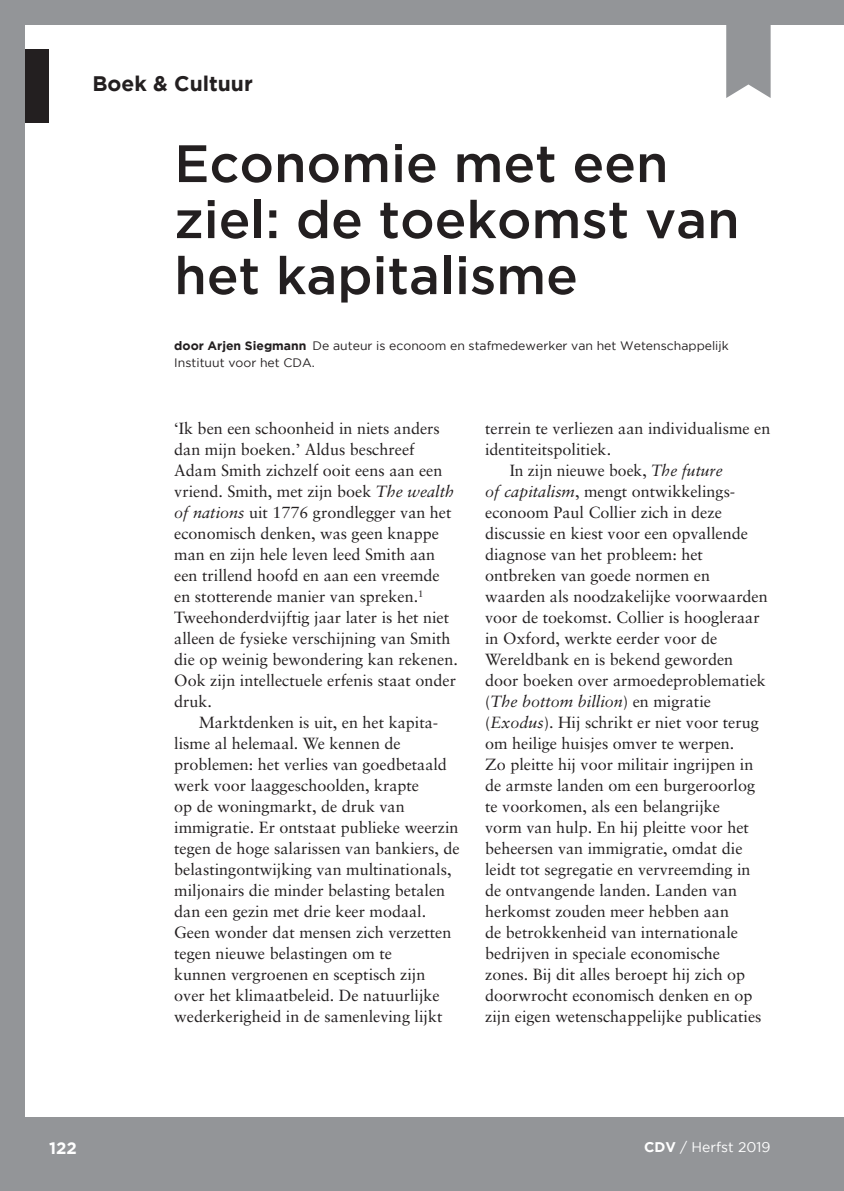
<style>
.page{position:relative;width:844px;height:1191px;background:#fff}
.page>*{position:absolute;margin:0;border:0;box-sizing:border-box;transform-origin:0 0}
.t1{font:500 52.5px/56px "Gotham";color:#231f20}
.t2{font:700 21px "Gotham";color:#231f20}
.t3{font:700 16.62px "Gotham";color:#fff}
.t4{font:16.1px/21px "Sabon LT";color:#231f20}
.t5{font:italic 16.1px "Sabon LT";color:#231f20}
.t6{font:14px "Gotham";color:#fff}
.t7{font:12.25px/16.6px "Gotham";color:#231f20}
.s1{font-weight:700}
.s2{font-style:italic}
.s3{font-style:normal}
</style>
<div class="page">
<svg style="left:726px;top:24px;width:44px;height:74px;background:#9d9fa2"></svg>
<div style="left:0;top:49px;width:49px;height:73px;background:#231f20"></div>
<div style="left:0;top:1117px;width:843px;height:74px;background:#939598"></div>
<div style="left:0;top:0;width:843px;height:24px;background:#939598"></div>
<div style="left:0;top:0;width:24px;height:1191px;background:#939598"></div>
<h2 class="t2" style="left:92px;top:71px;width:162px">Boek &amp; Cultuur</h2>
<h1 class="t1" style="left:174px;top:134px;width:566px">Economie met een ziel: de toekomst van het kapitalisme</h1>
<p class="t7" style="left:174px;top:337px;width:556px"><span class="s1">door Arjen Siegmann</span> De auteur is econoom en stafmedewerker van het Wetenschappelijk<br>Instituut voor het CDA.</p>
<p class="t4" style="left:174px;top:418px;width:285px">‘Ik ben een schoonheid in niets anders dan mijn boeken.’ Aldus beschreef Adam Smith zichzelf ooit eens aan een vriend. Smith, met zijn boek <span class="s2">The wealth of nations</span> uit 1776 grondlegger van het economisch denken, was geen knappe man en zijn hele leven leed Smith aan een trillend hoofd en aan een vreemde en stotterende manier van spreken.<sup>1<br></sup>Tweehonderdvijftig jaar later is het niet alleen de fysieke verschijning van Smith die op weinig bewondering kan rekenen.<br>Ook zijn intellectuele erfenis staat onder druk.</p>
<p class="t4" style="left:174px;top:712px;width:287px;text-indent:25px">Marktdenken is uit, en het kapita&shy;lisme al helemaal. We kennen de problemen: het verlies van goedbetaald werk voor laaggeschoolden, krapte<br>op de woningmarkt, de druk van immigratie. Er ontstaat publieke weerzin tegen de hoge salarissen van bankiers, de belastingontwijking van multinationals, miljonairs die minder belasting betalen dan een gezin met drie keer modaal.<br>Geen wonder dat mensen zich verzetten tegen nieuwe belastingen om te<br>kunnen vergroenen en sceptisch zijn over het klimaatbeleid. De natuurlijke wederkerigheid in de samenleving lijkt</p>
<p class="t4" style="left:485px;top:418px;width:287px">terrein te verliezen aan individualisme en</p>
<p class="t4" style="left:485px;top:439px;width:127px">identiteitspolitiek.</p>
<p class="t4" style="left:509px;top:460px;width:214px">In zijn nieuwe boek, <span class="s2">The future</span></p>
<p class="t4" style="left:485px;top:481px;width:252px"><span class="s2">of capitalism</span>, mengt ontwikkelings-</p>
<p class="t4" style="left:485px;top:502px;width:238px">econoom Paul Collier zich in deze</p>
<p class="t4" style="left:485px;top:523px;width:264px">discussie en kiest voor een opvallende</p>
<p class="t4" style="left:485px;top:544px;width:219px">diagnose van het probleem: het</p>
<p class="t4" style="left:485px;top:565px;width:226px">ontbreken van goede normen en</p>
<p class="t4" style="left:485px;top:586px;width:284px">waarden als noodzakelijke voorwaarden</p>
<p class="t4" style="left:485px;top:607px;width:276px">voor de toekomst. Collier is hoogleraar</p>
<p class="t4" style="left:485px;top:628px;width:234px">in Oxford, werkte eerder voor de</p>
<p class="t4" style="left:485px;top:649px;width:249px">Wereldbank en is bekend geworden</p>
<p class="t4" style="left:485px;top:670px;width:282px">door boeken over armoedeproblematiek</p>
<p class="t5" style="left:485px;top:692px;width:227px"><span class="s3">(</span>The bottom billion<span class="s3">) en migratie</span></p>
<p class="t4" style="left:485px;top:712px;width:275px">(<span class="s2">Exodus</span>). Hij schrikt er niet voor terug</p>
<p class="t4" style="left:485px;top:733px;width:251px">om heilige huisjes omver te werpen.</p>
<p class="t4" style="left:485px;top:754px;width:270px">Zo pleitte hij voor militair ingrijpen in</p>
<p class="t4" style="left:485px;top:775px;width:271px">de armste landen om een burgeroorlog</p>
<p class="t4" style="left:485px;top:796px;width:236px">te voorkomen, als een belangrijke</p>
<p class="t4" style="left:485px;top:817px;width:265px">vorm van hulp. En hij pleitte voor het</p>
<p class="t4" style="left:485px;top:838px;width:259px">beheersen van immigratie, omdat die</p>
<p class="t4" style="left:485px;top:859px;width:267px">leidt tot segregatie en vervreemding in</p>
<p class="t4" style="left:485px;top:880px;width:253px">de ontvangende landen. Landen van</p>
<p class="t4" style="left:485px;top:901px;width:245px">herkomst zouden meer hebben aan</p>
<p class="t4" style="left:485px;top:922px;width:254px">de betrokkenheid van internationale</p>
<p class="t4" style="left:485px;top:943px;width:236px">bedrijven in speciale economische</p>
<p class="t4" style="left:485px;top:964px;width:261px">zones. Bij dit alles beroept hij zich op</p>
<p class="t4" style="left:485px;top:985px;width:269px">doorwrocht economisch denken en op</p>
<p class="t4" style="left:485px;top:1006px;width:278px">zijn eigen wetenschappelijke publicaties</p>
<p class="t3" style="left:49px;top:1138px;width:29px">122</p>
<p class="t6" style="left:644px;top:1138px;width:128px"><span class="s1">CDV</span> / Herfst 2019</p>
</div>
